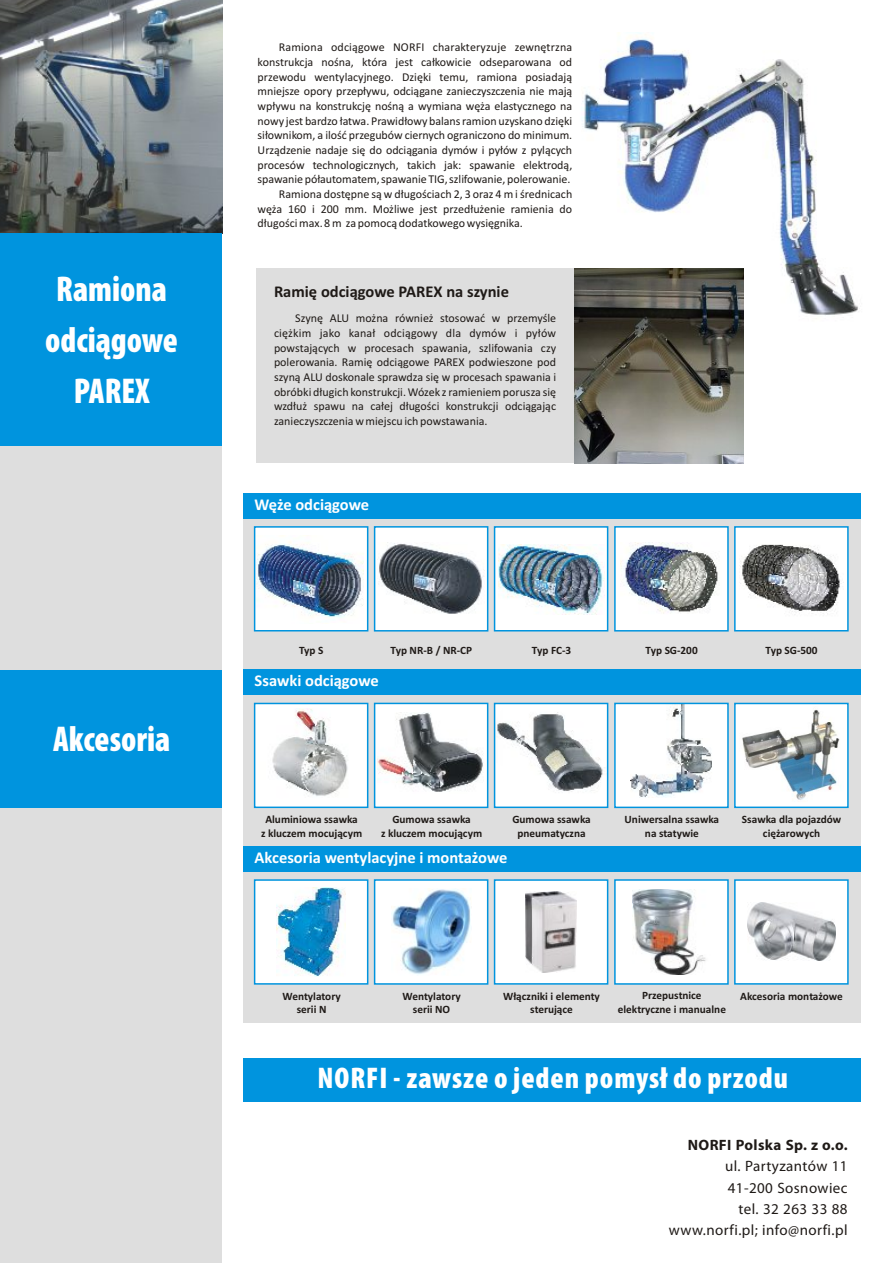
<style>
.page{position:relative;width:893px;height:1263px;background:#fff}
.page>*{position:absolute;margin:0;border:0;box-sizing:border-box;transform-origin:0 0}
.t1{font:900 condensed 36px/50.8px "Myriad Pro";color:#fff;text-align:center;scale:.94 1}
.t2{font:900 condensed 30px "Myriad Pro";letter-spacing:.03em;color:#fff}
.t3{font:700 16.5px "Calibri";color:#fff}
.t4{font:700 16.5px "Calibri";color:#1f1a17}
.t5{font:15px/21.3px "Myriad Pro";letter-spacing:.03em;color:#1f1a17;text-align:right}
.t6{font:700 15px "Myriad Pro";letter-spacing:.025em;color:#1f1a17}
.t7{font:12px/14.7px "Calibri";color:#1f1a17;text-align:justify}
.t8{font:700 11.25px/13.8px "Calibri";color:#1f1a17;text-align:center}
</style>
<div class="page">
<img style="left:564px;top:33px;width:296px;height:283px">
<img style="left:0;top:0;width:222px;height:233px">
<div style="left:257px;top:269px;width:479px;height:194px;background:#dedede"></div>
<img style="left:574px;top:269px;width:170px;height:194px">
<div style="left:0;top:445px;width:222px;height:818px;background:#dedede"></div>
<div style="left:0;top:233px;width:222px;height:212px;background:#0094de"></div>
<div style="left:0;top:670px;width:222px;height:138px;background:#0094de"></div>
<div style="left:243px;top:518px;width:618px;height:152px;background:#dedede"></div>
<svg style="left:253px;top:526px;width:596px;height:106px;background:#d5ebf5"></svg>
<div style="left:243px;top:695px;width:618px;height:151px;background:#dedede"></div>
<div style="left:735px;top:703px;width:113px;height:104px;background:#fff"></div>
<img style="left:742px;top:710px;width:98px;height:90px">
<div style="left:734px;top:703px;width:115px;height:105px;border:2px solid #0094de"></div>
<svg style="left:253px;top:702px;width:236px;height:107px;background:#cae6f3"></svg>
<img style="left:497px;top:706px;width:108px;height:99px">
<div style="left:494px;top:703px;width:114px;height:105px;border:2px solid #0094de"></div>
<div style="left:615px;top:703px;width:113px;height:104px;background:#fff"></div>
<img style="left:631px;top:706px;width:81px;height:92px">
<div style="left:614px;top:703px;width:115px;height:105px;border:2px solid #0094de"></div>
<img style="left:378px;top:712px;width:106px;height:82px">
<img style="left:259px;top:709px;width:104px;height:91px">
<img style="left:257px;top:535px;width:106px;height:88px">
<img style="left:378px;top:542px;width:106px;height:74px">
<img style="left:499px;top:544px;width:105px;height:71px">
<img style="left:620px;top:542px;width:102px;height:74px">
<img style="left:740px;top:537px;width:104px;height:85px">
<div style="left:243px;top:493px;width:618px;height:25px;background:#0094de"></div>
<div style="left:243px;top:670px;width:618px;height:25px;background:#0094de"></div>
<div style="left:243px;top:872px;width:618px;height:151px;background:#dedede"></div>
<svg style="left:253px;top:879px;width:596px;height:106px;background:#e3f1f8"></svg>
<div style="left:243px;top:846px;width:618px;height:26px;background:#0094de"></div>
<img style="left:277px;top:887px;width:68px;height:90px">
<img style="left:748px;top:903px;width:87px;height:58px">
<img style="left:391px;top:888px;width:80px;height:87px">
<img style="left:526px;top:891px;width:51px;height:81px">
<img style="left:632px;top:890px;width:79px;height:84px">
<div style="left:243px;top:1058px;width:618px;height:43px;background:#0094de"></div>
<p class="t7" style="left:279px;top:41px;width:295px">Ramiona odciągowe NORFI charakteryzuje zewnętrzna</p>
<p class="t7" style="left:258px;top:56px;width:316px">konstrukcja nośna, która jest całkowicie odseparowana od</p>
<p class="t7" style="left:258px;top:70px;width:316px">przewodu wentylacyjnego. Dzięki temu, ramiona posiadają</p>
<p class="t7" style="left:258px;top:85px;width:316px">mniejsze opory przepływu, odciągane zanieczyszczenia nie mają</p>
<p class="t7" style="left:258px;top:100px;width:316px">wpływu na konstrukcję nośną a wymiana węża elastycznego na</p>
<p class="t7" style="left:258px;top:114px;width:316px">nowy jest bardzo łatwa. Prawidłowy balans ramion uzyskano dzięki</p>
<p class="t7" style="left:258px;top:129px;width:316px">siłownikom, a ilość przegubów ciernych ograniczono do minimum.</p>
<p class="t7" style="left:258px;top:144px;width:316px">Urządzenie nadaje się do odciągania dymów i pyłów z pylących</p>
<p class="t7" style="left:258px;top:158px;width:316px">procesów technologicznych, takich jak: spawanie elektrodą,</p>
<p class="t7" style="left:258px;top:173px;width:314px">spawanie półautomatem, spawanie TIG, szlifowanie, polerowanie.</p>
<p class="t7" style="left:279px;top:188px;width:295px">Ramiona dostępne są w długościach 2, 3 oraz 4 m i średnicach</p>
<p class="t7" style="left:258px;top:202px;width:316px">węża 160 i 200 mm. Możliwe jest przedłużenie ramienia do</p>
<p class="t7" style="left:258px;top:217px;width:267px">długości max. 8 m za pomocą dodatkowego wysięgnika.</p>
<h1 class="t1" style="left:56px;top:266px;width:119px">Ramiona</h1>
<h3 class="t4" style="left:274px;top:285px;width:236px">Ramię odciągowe PAREX na szynie</h3>
<h1 class="t1" style="left:45px;top:317px;width:143px">odciągowe<br>PAREX</h1>
<p class="t7" style="left:274px;top:312px;width:284px;text-indent:21px">Szynę ALU można również stosować w przemyśle ciężkim jako kanał odciągowy dla dymów i pyłów powstających w procesach spawania, szlifowania czy polerowania. Ramię odciągowe PAREX podwieszone pod szyną ALU doskonale sprawdza się w procesach spawania i obróbki długich konstrukcji. Wózek z ramieniem porusza się wzdłuż spawu na całej długości konstrukcji odciągając zanieczyszczenia w miejscu ich powstawania.</p>
<h1 class="t1" style="left:53px;top:717px;width:126px">Akcesoria</h1>
<h3 class="t3" style="left:255px;top:497px;width:116px">Węże odciągowe</h3>
<p class="t8" style="left:299px;top:644px;width:26px">Typ S</p>
<h3 class="t3" style="left:255px;top:674px;width:126px">Ssawki odciągowe</h3>
<p class="t8" style="left:390px;top:644px;width:83px">Typ NR-B / NR-CP</p>
<p class="t8" style="left:532px;top:644px;width:41px">Typ FC-3</p>
<p class="t8" style="left:645px;top:644px;width:54px">Typ SG-200</p>
<p class="t8" style="left:765px;top:644px;width:54px">Typ SG-500</p>
<p class="t8" style="left:261px;top:813px;width:103px">Aluminiowa ssawka<br>z kluczem mocującym</p>
<p class="t8" style="left:381px;top:813px;width:103px">Gumowa ssawka<br>z kluczem mocującym</p>
<p class="t8" style="left:512px;top:813px;width:80px">Gumowa ssawka pneumatyczna</p>
<p class="t8" style="left:625px;top:813px;width:96px">Uniwersalna ssawka na statywie</p>
<p class="t8" style="left:742px;top:813px;width:101px">Ssawka dla pojazdów ciężarowych</p>
<h3 class="t3" style="left:255px;top:851px;width:254px">Akcesoria wentylacyjne i montażowe</h3>
<p class="t8" style="left:283px;top:990px;width:60px">Wentylatory serii N</p>
<p class="t8" style="left:403px;top:990px;width:60px">Wentylatory serii NO</p>
<p class="t8" style="left:503px;top:990px;width:98px">Włączniki i elementy sterujące</p>
<p class="t8" style="left:618px;top:990px;width:110px">Przepustnice elektryczne i manualne</p>
<p class="t8" style="left:740px;top:990px;width:104px">Akcesoria montażowe</p>
<h2 class="t2" style="left:318px;top:1066px;width:472px">NORFI - zawsze o jeden pomysł do przodu</h2>
<p class="t6" style="left:688px;top:1138px;width:161px">NORFI Polska Sp. z o.o.</p>
<p class="t5" style="left:669px;top:1157px;width:180px">ul. Partyzantów 11<br>41-200 Sosnowiec<br>tel. 32 263 33 88 www.norfi.pl; info@norfi.pl</p>
</div>
